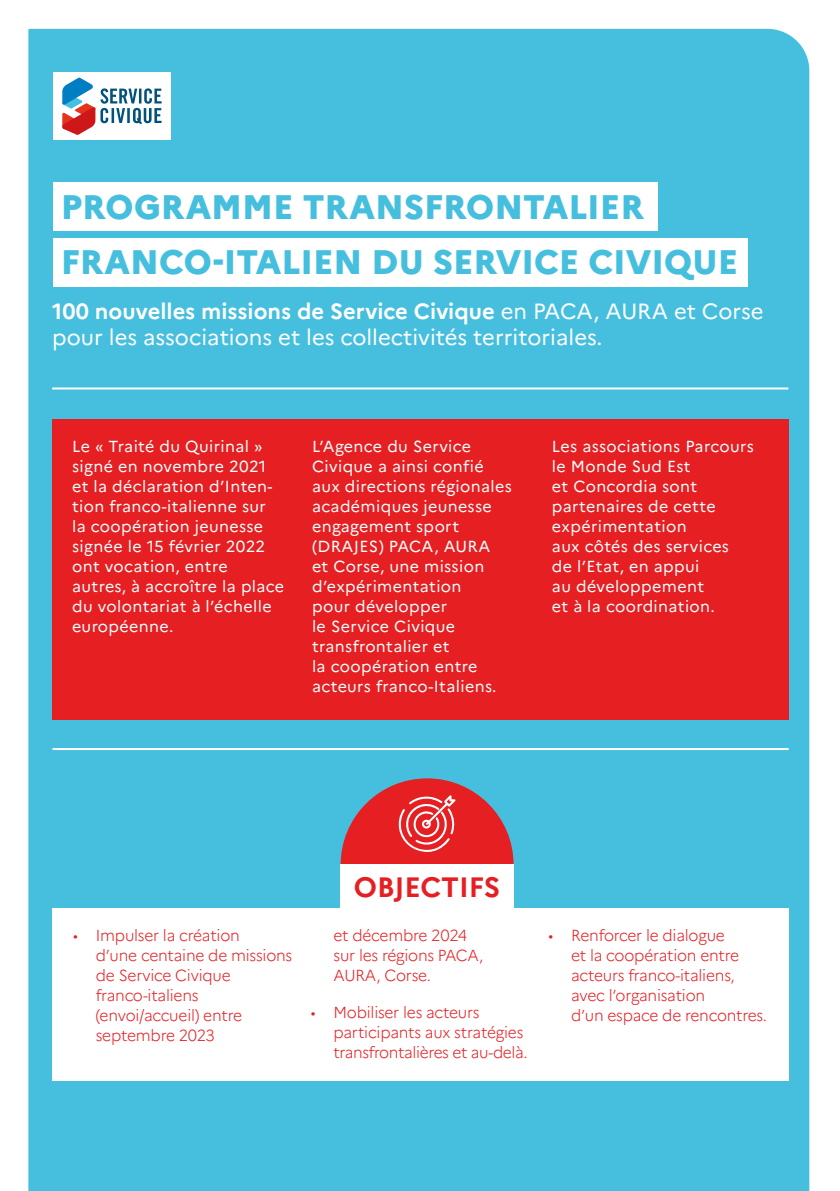
<style>
.page{position:relative;width:840px;height:1191px;background:#fff}
.page>*{position:absolute;margin:0;border:0;box-sizing:border-box;transform-origin:0 0}
.t1{font:800 34px/54.8px "Marianne";color:#46bfde}
.t2{font:700 28px "Marianne";color:#e51f22}
.t3{font:22px/26px "Marianne";color:#fff}
.t4{font:16px/20px "Marianne";letter-spacing:.025em;color:#fff}
.t5{font:300 16px/20px "Marianne";letter-spacing:-.015em;color:#e51f23}
.s1{font-weight:700}
</style>
<div class="page">
<div style="left:28px;top:29px;width:780px;height:1162px;background:#46bfde"></div>
<div style="left:53px;top:238px;width:694px;height:49px;background:#fff"></div>
<div style="left:53px;top:182px;width:604px;height:48px;background:#fff"></div>
<hr style="left:52px;top:387px;width:735px;height:2px;background:#fff">
<hr style="left:52px;top:748px;width:736px;height:2px;background:#fff">
<div style="left:53px;top:72px;width:118px;height:68px;background:#fff"></div>
<svg style="left:62px;top:78px;width:99px;height:57px"></svg>
<div style="left:52px;top:419px;width:735px;height:300px;background:#e51f22"></div>
<div style="left:340px;top:778px;width:173px;height:173px;background:#e51f22;border-radius:50%"></div>
<div style="left:52px;top:908px;width:736px;height:172px;background:#fff"></div>
<div style="left:340px;top:865px;width:173px;height:44px;background:#fff"></div>
<svg style="left:398px;top:795px;width:57px;height:57px"></svg>
<h1 class="t1" style="left:61px;top:179px;width:678px">PROGRAMME TRANSFRONTALIER<br>FRANCO-ITALIEN DU SERVICE CIVIQUE</h1>
<h3 class="t3" style="left:52px;top:298px;width:712px"><span class="s1">100 nouvelles missions de Service Civique</span> en PACA, AURA et Corse pour les associations et les collectivités territoriales.</h3>
<p class="t4" style="left:72px;top:436px;width:213px">Le « Traité du Quirinal » signé en novembre 2021 et la déclaration d’Inten&shy;tion franco-italienne sur<br>la coopération jeunesse signée le 15 février 2022 ont vocation, entre autres, à accroître la place du volontariat à l’échelle européenne.</p>
<p class="t4" style="left:312px;top:436px;width:201px">L’Agence du Service<br>Civique a ainsi confié aux directions régionales académiques jeunesse engagement sport (DRAJES) PACA, AURA<br>et Corse, une mission d’expérimentation<br>pour développer<br>le Service Civique transfrontalier et<br>la coopération entre acteurs franco-Italiens.</p>
<p class="t4" style="left:551px;top:436px;width:203px">Les associations Parcours le Monde Sud Est<br>et Concordia sont partenaires de cette expérimentation<br>aux côtés des services<br>de l’Etat, en appui<br>au développement<br>et à la coordination.</p>
<h2 class="t2" style="left:353px;top:870px;width:148px">OBJECTIFS</h2>
<p class="t5" style="left:96px;top:925px;width:198px;text-indent:-23px">• Impulser la création<br>d’une centaine de missions de Service Civique franco-italiens (envoi/accueil) entre septembre 2023</p>
<p class="t5" style="left:333px;top:925px;width:151px">et décembre 2024 sur les régions PACA,<br>AURA, Corse.</p>
<p class="t5" style="left:333px;top:1002px;width:195px;text-indent:-23px">• Mobiliser les acteurs participants aux stratégies transfrontalières et au-delà.</p>
<p class="t5" style="left:571px;top:925px;width:197px;text-indent:-23px">• Renforcer le dialogue<br>et la coopération entre acteurs franco-italiens, avec l’organisation<br>d’un espace de rencontres.</p>
</div>
